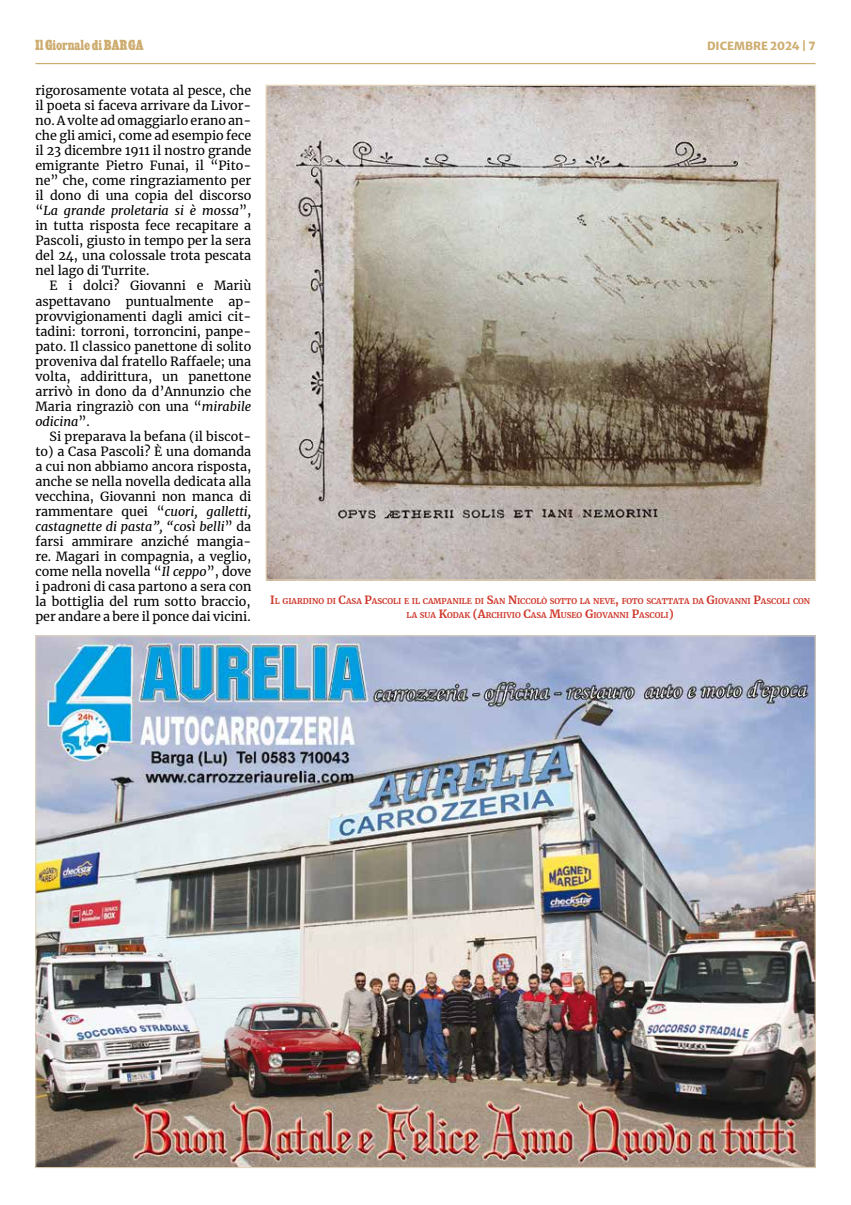
<style>
.page{position:relative;width:851px;height:1205px;background:#fff}
.page>*{position:absolute;margin:0;border:0;box-sizing:border-box;transform-origin:0 0}
.t1{font:12.5px/15px "Merriweather";color:#000;text-align:justify}
.t2{font:11.25px "Cairo";color:#cdad70}
.t3{font:11.25px "Merriweather Sans";letter-spacing:.005em;color:#cdad70}
.t4{font:700 7.88px/13.5px "Merriweather";color:#cf362a;text-align:center}
.s1{font-style:italic}
.s2{font-size:11.25px}
</style>
<div class="page">
<hr style="left:35px;top:63px;width:780px;height:1px;background:#cdad70">
<img style="left:37px;top:637px;width:776px;height:529px">
<img style="left:267px;top:87px;width:547px;height:492px">
<p class="t2" style="left:35px;top:40px;width:110px">Il Giornale di BARGA</p>
<p class="t3" style="left:707px;top:37px;width:110px">DICEMBRE 2024 | 7</p>
<p class="t1" style="left:35px;top:83px;width:217px">rigorosamente votata al pesce, che il poeta si faceva arrivare da Livor&shy;no. A volte ad omaggiarlo erano an&shy;che gli amici, come ad esempio fece il 23 dicembre 1911 il nostro grande emigrante Pietro Funai, il “Pito&shy;ne” che, come ringraziamento per il dono di una copia del discorso “<span class="s1">La grande proletaria si è mossa</span>”, in tutta risposta fece recapitare a Pascoli, giusto in tempo per la sera del 24, una colossale trota pescata nel lago di Turrite.</p>
<p class="t1" style="left:35px;top:278px;width:217px;text-indent:14px">E i dolci? Giovanni e Mariù aspettavano puntualmente ap&shy;provvigionamenti dagli amici cit&shy;tadini: torroni, torroncini, panpe&shy;pato. Il classico panettone di solito proveniva dal fratello Raffaele; una volta, addirittura, un panettone arrivò in dono da d’Annunzio che Maria ringraziò con una “<span class="s1">mirabile odicina</span>”.</p>
<p class="t1" style="left:35px;top:428px;width:217px;text-indent:14px">Si preparava la befana (il biscot&shy;to) a Casa Pascoli? È una domanda a cui non abbiamo ancora risposta, anche se nella novella dedicata alla vecchina, Giovanni non manca di rammentare quei “<span class="s1">cuori, galletti, castagnette di pasta”, “così belli</span>” da farsi ammirare anziché mangia&shy;re. Magari in compagnia, a veglio, come nella novella “<span class="s1">Il ceppo</span>”, dove i padroni di casa partono a sera con la bottiglia del rum sotto braccio, per andare a bere il ponce dai vicini.</p>
<p class="t4" style="left:270px;top:594px;width:541px"><span class="s2">I</span>L GIARDINO DI <span class="s2">C</span>ASA <span class="s2">P</span>ASCOLI E IL CAMPANILE DI <span class="s2">S</span>AN <span class="s2">N</span>ICCOLÒ SOTTO LA NEVE<span class="s2">,</span> FOTO SCATTATA DA <span class="s2">G</span>IOVANNI <span class="s2">P</span>ASCOLI CON<br>LA SUA <span class="s2">K</span>ODAK <span class="s2">(A</span>RCHIVIO <span class="s2">C</span>ASA <span class="s2">M</span>USEO <span class="s2">G</span>IOVANNI <span class="s2">P</span>ASCOLI<span class="s2">)</span></p>
</div>
